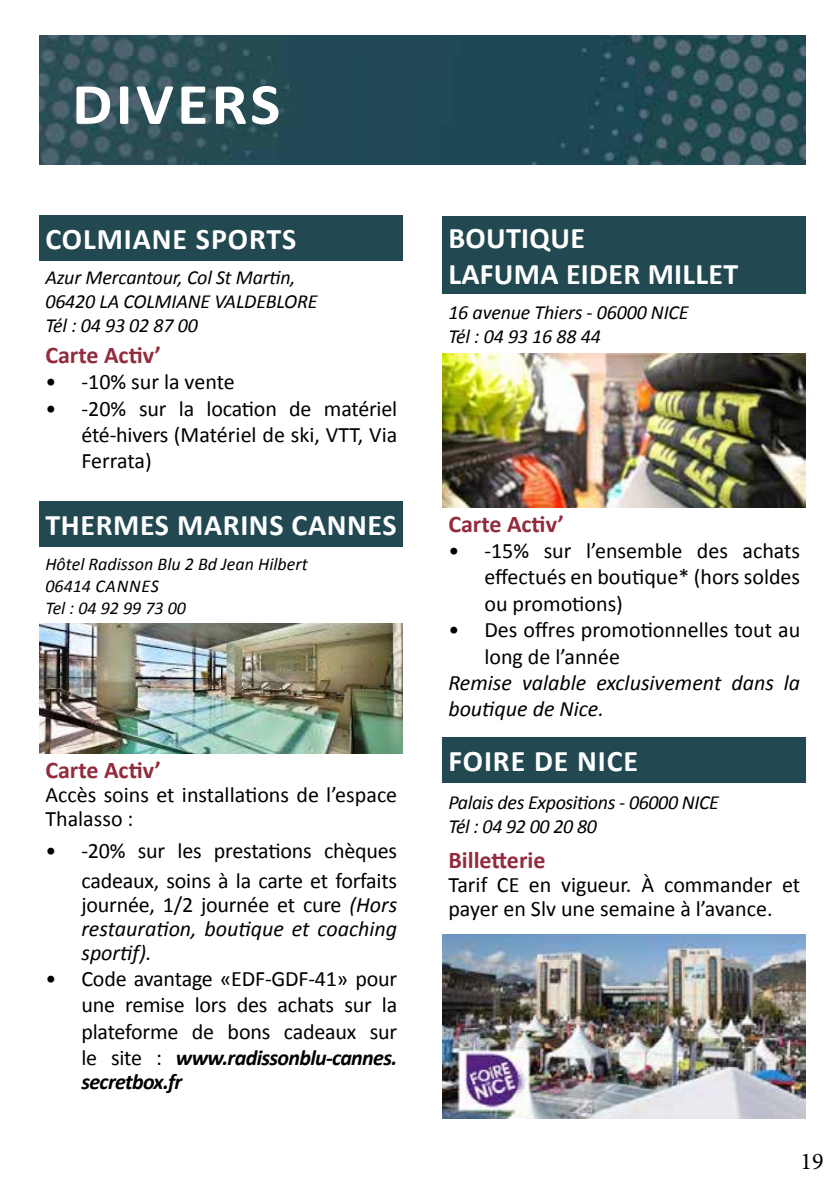
<style>
.page{position:relative;width:840px;height:1191px;background:#fff}
.page>*{position:absolute;margin:0;border:0;box-sizing:border-box;transform-origin:0 0}
.t1{font:700 58.8px "Calibri";letter-spacing:.05em;color:#fff;scale:1.09 1}
.t2{font:700 30px/36px "Calibri";letter-spacing:.02em;color:#fff}
.t3{font:700 24px "Calibri";color:#922b3c}
.t4{font:24px "Minion Pro";color:#000}
.t5{font:22px/26.4px "Calibri";color:#000;text-align:justify}
.t6{font:italic 22px/24px "Calibri";color:#000}
.t7{font:italic 700 22px "Calibri";letter-spacing:-.03em;color:#000}
.t8{font:italic 20px/24px "Calibri";letter-spacing:-.01em;color:#000}
.t9{font:italic 18px/21.6px "Calibri";color:#000}
.s1{font-style:normal}
.s2{font-weight:700;font-style:italic}
</style>
<div class="page">
<img style="left:40px;top:35px;width:765px;height:129px">
<div style="left:40px;top:215px;width:363px;height:46px;background:#224951"></div>
<div style="left:442px;top:215px;width:363px;height:78px;background:#224951"></div>
<img style="left:442px;top:353px;width:363px;height:154px">
<div style="left:442px;top:737px;width:363px;height:45px;background:#224951"></div>
<div style="left:40px;top:501px;width:363px;height:46px;background:#224951"></div>
<img style="left:40px;top:623px;width:363px;height:131px">
<img style="left:442px;top:934px;width:363px;height:185px">
<h1 class="t1" style="left:72px;top:67px;width:192px">DIVERS</h1>
<h2 class="t2" style="left:45px;top:221px;width:252px">COLMIANE SPORTS</h2>
<p class="t8" style="left:45px;top:264px;width:273px">Azur Mercantour, Col St Martin,<br>06420 LA COLMIANE VALDEBLORE<br>Tél : 04 93 02 87 00</p>
<p class="t3" style="left:45px;top:339px;width:117px">Carte Activ’</p>
<p class="t5" style="left:45px;top:369px;width:191px">• -10% sur la vente</p>
<p class="t5" style="left:81px;top:395px;width:317px;text-indent:-36px">• -20% sur la location de matériel été-hivers (Matériel de ski, VTT, Via Ferrata)</p>
<h2 class="t2" style="left:45px;top:507px;width:353px">THERMES MARINS CANNES</h2>
<p class="t9" style="left:45px;top:553px;width:264px">Hôtel Radisson Blu 2 Bd Jean Hilbert<br>06414 Cannes<br>Tel : 04 92 99 73 00</p>
<p class="t3" style="left:45px;top:754px;width:117px">Carte Activ’</p>
<p class="t5" style="left:45px;top:782px;width:353px;line-height:24px">Accès soins et installations de l’espace<br>Thalasso :</p>
<p class="t5" style="left:45px;top:835px;width:353px;line-height:30px;text-align:right">• -20% sur les prestations chèques cadeaux, soins à la carte et forfaits</p>
<p class="t6" style="left:81px;top:891px;width:317px;text-align:justify"><span class="s1">journée, 1/2 journée et cure</span> (Hors restauration, boutique et coaching sportif).</p>
<p class="t5" style="left:81px;top:965px;width:317px;text-indent:-36px">• Code avantage «EDF-GDF-41» pour une remise lors des achats sur la plateforme de bons cadeaux sur le site : <span class="s2">www.radissonblu-cannes.</span></p>
<p class="t7" style="left:81px;top:1068px;width:102px">secretbox.fr</p>
<h2 class="t2" style="left:448px;top:220px;width:291px">BOUTIQUE<br>LAFUMA EIDER MILLET</h2>
<p class="t8" style="left:448px;top:300px;width:241px">16 avenue Thiers - 06000 NICE<br>Tél : 04 93 16 88 44</p>
<p class="t3" style="left:448px;top:508px;width:117px">Carte Activ’</p>
<p class="t5" style="left:484px;top:537px;width:317px;text-indent:-36px">• -15% sur l’ensemble des achats effectués en boutique* (hors soldes ou promotions)</p>
<p class="t5" style="left:484px;top:617px;width:317px;text-indent:-36px">• Des offres promotionnelles tout au long de l’année</p>
<p class="t6" style="left:448px;top:668px;width:353px;line-height:26.4px">Remise valable exclusivement dans la boutique de Nice.</p>
<h2 class="t2" style="left:448px;top:743px;width:191px">FOIRE DE NICE</h2>
<p class="t8" style="left:448px;top:790px;width:272px">Palais des Expositions - 06000 NICE<br>Tél : 04 92 00 20 80</p>
<p class="t3" style="left:448px;top:844px;width:99px">Billetterie</p>
<p class="t5" style="left:448px;top:872px;width:353px;line-height:24px">Tarif CE en vigueur. à commander et payer en Slv une semaine à l’avance.</p>
<p class="t4" style="left:800px;top:1145px;width:25px">19</p>
</div>
